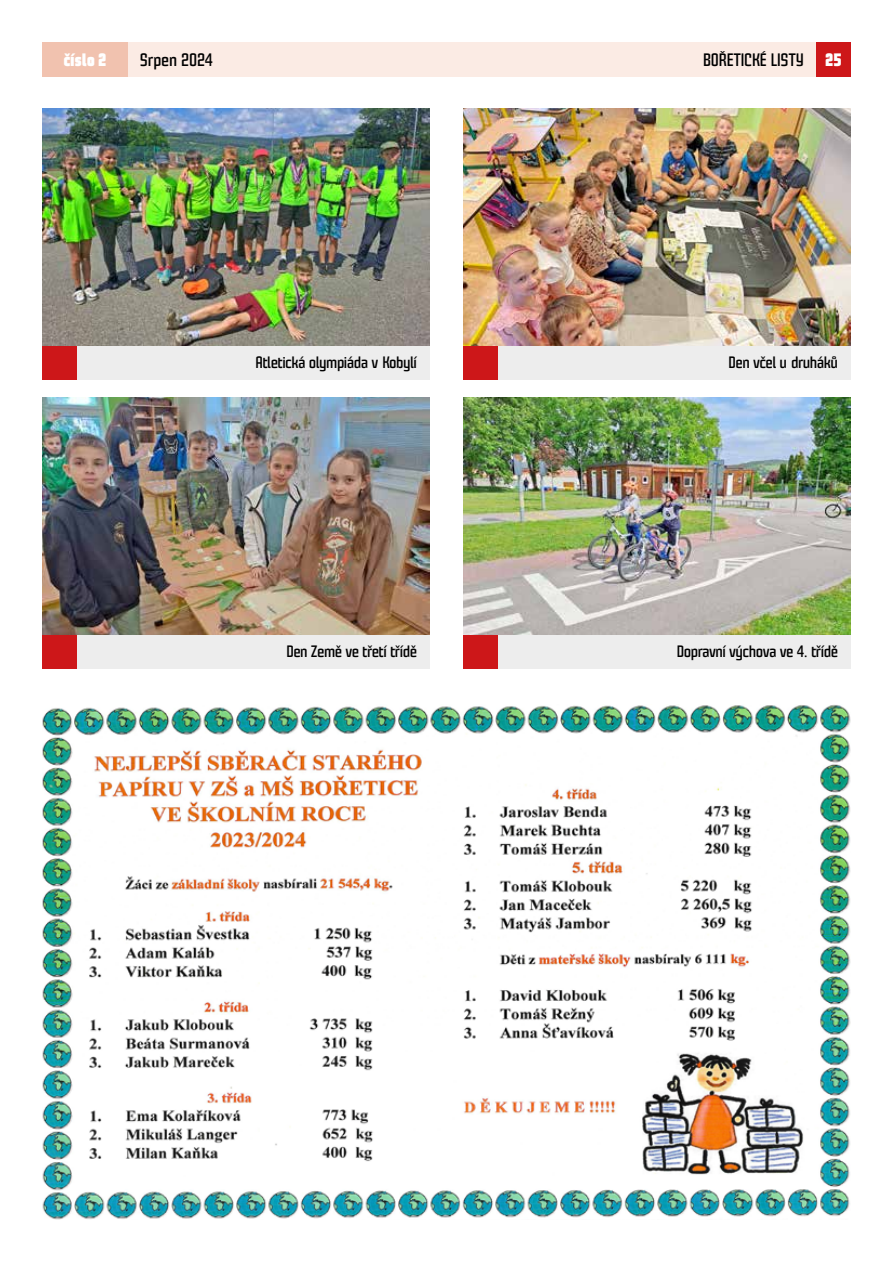
<style>
.page{position:relative;width:893px;height:1263px;background:#fff}
.page>*{position:absolute;margin:0;border:0;box-sizing:border-box;transform-origin:0 0}
.t1{font:18px "Fenix 23";letter-spacing:.025em;color:#000}
.t2{font:700 18px "Fenix 23";letter-spacing:.025em;color:#fff}
.t3{font:16.5px "Fenix 23";letter-spacing:.01em;color:#000}
.s1{font-weight:700;color:#fff}
</style>
<div class="page">
<div style="left:43px;top:43px;width:85px;height:34px;background:#f1c2af"></div>
<div style="left:128px;top:43px;width:688px;height:34px;background:#fbebe4"></div>
<div style="left:816px;top:43px;width:34px;height:34px;background:#cd1719"></div>
<img style="left:43px;top:705px;width:807px;height:514px">
<div style="left:77px;top:345px;width:352px;height:34px;background:#ededed"></div>
<div style="left:77px;top:634px;width:352px;height:34px;background:#ededed"></div>
<div style="left:497px;top:345px;width:353px;height:34px;background:#ededed"></div>
<div style="left:497px;top:634px;width:353px;height:34px;background:#ededed"></div>
<div style="left:43px;top:345px;width:34px;height:34px;background:#cd1719"></div>
<div style="left:43px;top:634px;width:34px;height:34px;background:#cd1719"></div>
<div style="left:463px;top:345px;width:34px;height:34px;background:#cd1719"></div>
<div style="left:463px;top:634px;width:34px;height:34px;background:#cd1719"></div>
<img style="left:43px;top:108px;width:386px;height:237px">
<img style="left:43px;top:397px;width:386px;height:237px">
<img style="left:463px;top:108px;width:387px;height:237px">
<img style="left:463px;top:397px;width:387px;height:237px">
<p class="t2" style="left:64px;top:50px;width:44px">číslo 2</p>
<p class="t1" style="left:140px;top:51px;width:74px">Srpen 2024</p>
<p class="t1" style="left:703px;top:51px;width:139px">BOŘETICKÉ LISTY <span class="s1">25</span></p>
<p class="t3" style="left:256px;top:354px;width:162px">Atletická olympiáda v Kobylí</p>
<p class="t3" style="left:287px;top:643px;width:131px">Den Země ve třetí třídě</p>
<p class="t3" style="left:729px;top:354px;width:110px">Den včel u druháků</p>
<p class="t3" style="left:677px;top:643px;width:162px">Dopravní výchova ve 4. třídě</p>
</div>
